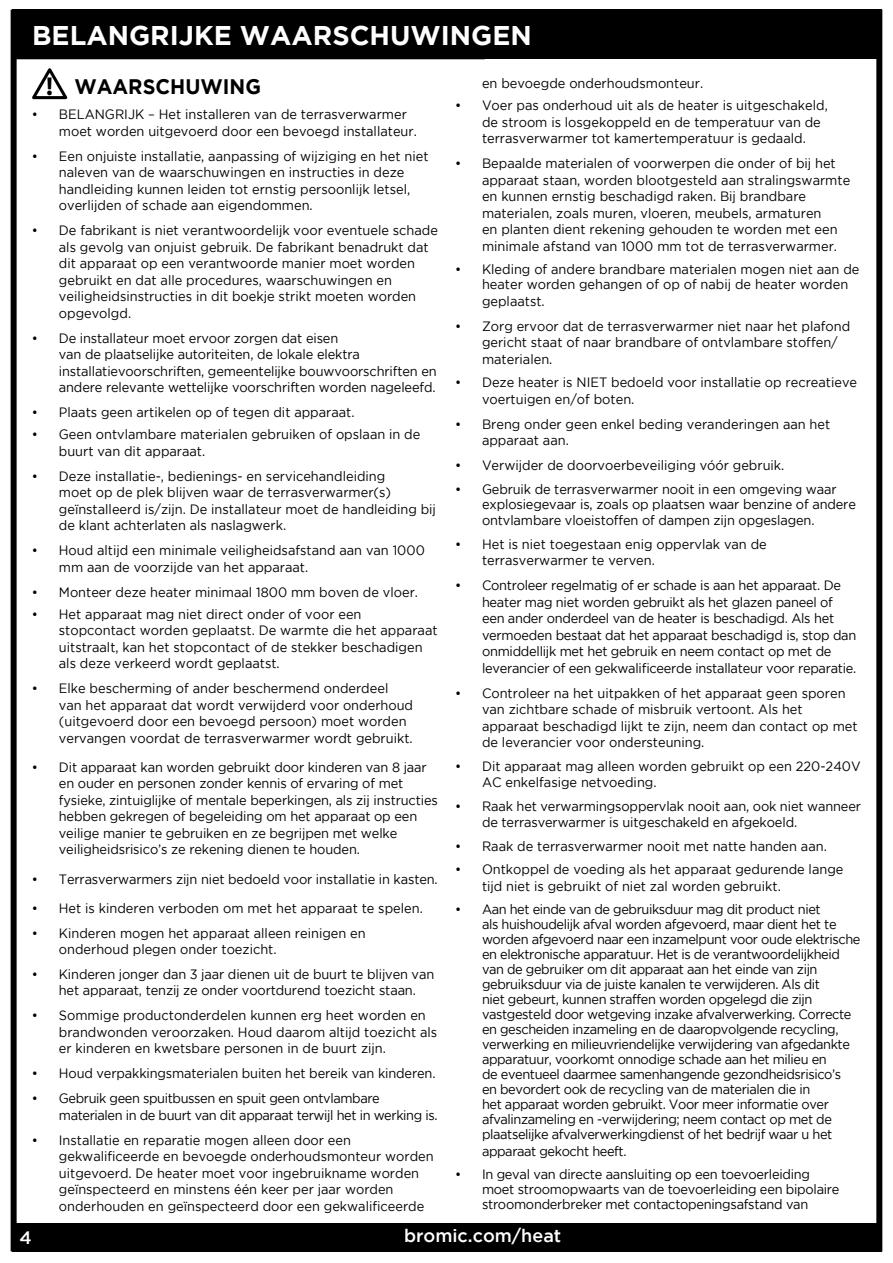
<style>
.page{position:relative;width:893px;height:1263px;background:#fff}
.page>*{position:absolute;margin:0;border:0;box-sizing:border-box;transform-origin:0 0}
.t1{font:700 27px "Gotham";color:#fff}
.t2{font:700 25.95px "Myriad";color:#000}
.t3{font:700 21px "Gotham";color:#000;scale:.95 1}
.t4{font:500 18px "Gotham";color:#fff}
.t5{font:13.5px/16.5px "Gotham";color:#000;scale:.95 1}
.t6{font:13.5px/15px "Gotham";letter-spacing:-.03em;color:#000;scale:.95 1}
.t7{font:13.5px/16.5px "Gotham";letter-spacing:-.02em;color:#000;scale:.95 1}
</style>
<div class="page">
<div style="left:12px;top:1223px;width:870px;height:29px;background:#000"></div>
<div style="left:12px;top:9px;width:870px;height:50px;background:#000"></div>
<div style="left:11px;top:10px;width:871px;height:1241px;border:6px solid #000"></div>
<hr style="left:12px;top:56px;width:473px;height:3px;background:#000">
<svg style="left:32px;top:68px;width:36px;height:32px"></svg>
<h1 class="t1" style="left:32px;top:24px;width:501px">BELANGRIJKE WAARSCHUWINGEN</h1>
<h3 class="t3" style="left:74px;top:77px;width:198px">WAARSCHUWING</h3>
<p class="t5" style="left:59px;top:106px;width:378px;text-indent:-27px">• BELANGRIJK – Het installeren van de terrasverwarmer moet worden uitgevoerd door een bevoegd installateur.</p>
<p class="t5" style="left:59px;top:148px;width:391px;text-indent:-27px">• Een onjuiste installatie, aanpassing of wijziging en het niet naleven van de waarschuwingen en instructies in deze handleiding kunnen leiden tot ernstig persoonlijk letsel, overlijden of schade aan eigendommen.</p>
<p class="t5" style="left:59px;top:222px;width:400px;text-indent:-27px">• De fabrikant is niet verantwoordelijk voor eventuele schade als gevolg van onjuist gebruik. De fabrikant benadrukt dat dit apparaat op een verantwoorde manier moet worden gebruikt en dat alle procedures, waarschuwingen en veiligheidsinstructies in dit boekje strikt moeten worden opgevolgd.</p>
<p class="t5" style="left:59px;top:330px;width:399px;text-indent:-27px">• De installateur moet ervoor zorgen dat eisen<br>van de plaatselijke autoriteiten, de lokale elektra installatievoorschriften, gemeentelijke bouwvoorschriften en andere relevante wettelijke voorschriften worden nageleefd.</p>
<p class="t5" style="left:32px;top:404px;width:341px">• Plaats geen artikelen op of tegen dit apparaat.</p>
<p class="t5" style="left:59px;top:426px;width:382px;text-indent:-27px">• Geen ontvlambare materialen gebruiken of opslaan in de buurt van dit apparaat.</p>
<p class="t5" style="left:59px;top:468px;width:398px;text-indent:-27px">• Deze installatie-, bedienings- en servicehandleiding<br>moet op de plek blijven waar de terrasverwarmer(s) geïnstalleerd is/zijn. De installateur moet de handleiding bij de klant achterlaten als naslagwerk.</p>
<p class="t5" style="left:59px;top:542px;width:387px;text-indent:-27px">• Houd altijd een minimale veiligheidsafstand aan van 1000 mm aan de voorzijde van het apparaat.</p>
<p class="t5" style="left:32px;top:584px;width:408px">• Monteer deze heater minimaal 1800 mm boven de vloer.</p>
<p class="t5" style="left:59px;top:606px;width:400px;text-indent:-27px">• Het apparaat mag niet direct onder of voor een stopcontact worden geplaatst. De warmte die het apparaat uitstraalt, kan het stopcontact of de stekker beschadigen als deze verkeerd wordt geplaatst.</p>
<p class="t5" style="left:59px;top:680px;width:374px;text-indent:-27px">• Elke bescherming of ander beschermend onderdeel van het apparaat dat wordt verwijderd voor onderhoud (uitgevoerd door een bevoegd persoon) moet worden vervangen voordat de terrasverwarmer wordt gebruikt.</p>
<p class="t5" style="left:59px;top:759px;width:400px;text-indent:-27px">• Dit apparaat kan worden gebruikt door kinderen van 8 jaar en ouder en personen zonder kennis of ervaring of met fysieke, zintuiglijke of mentale beperkingen, als zij instructies hebben gekregen of begeleiding om het apparaat op een veilige manier te gebruiken en ze begrijpen met welke veiligheidsrisico’s ze rekening dienen te houden.</p>
<p class="t5" style="left:32px;top:871px;width:429px">• Terrasverwarmers zijn niet bedoeld voor installatie in kasten.</p>
<p class="t5" style="left:32px;top:900px;width:413px">• Het is kinderen verboden om met het apparaat te spelen.</p>
<p class="t5" style="left:59px;top:925px;width:324px;text-indent:-27px">• Kinderen mogen het apparaat alleen reinigen en onderhoud plegen onder toezicht.</p>
<p class="t5" style="left:59px;top:966px;width:397px;text-indent:-27px">• Kinderen jonger dan 3 jaar dienen uit de buurt te blijven van het apparaat, tenzij ze onder voortdurend toezicht staan.</p>
<p class="t5" style="left:59px;top:1007px;width:400px;text-indent:-27px">• Sommige productonderdelen kunnen erg heet worden en brandwonden veroorzaken. Houd daarom altijd toezicht als er kinderen en kwetsbare personen in de buurt zijn.</p>
<p class="t5" style="left:32px;top:1065px;width:426px">• Houd verpakkingsmaterialen buiten het bereik van kinderen.</p>
<p class="t6" style="left:59px;top:1090px;width:400px;line-height:16.5px;text-indent:-27px">• Gebruik geen spuitbussen en spuit geen ontvlambare materialen in de buurt van dit apparaat terwijl het in werking is.</p>
<p class="t5" style="left:59px;top:1132px;width:396px;text-indent:-27px">• Installatie en reparatie mogen alleen door een gekwalificeerde en bevoegde onderhoudsmonteur worden uitgevoerd. De heater moet voor ingebruikname worden geïnspecteerd en minstens één keer per jaar worden onderhouden en geïnspecteerd door een gekwalificeerde</p>
<h2 class="t2" style="left:46px;top:71px;width:8px">!</h2>
<p class="t5" style="left:482px;top:76px;width:234px">en bevoegde onderhoudsmonteur.</p>
<p class="t5" style="left:482px;top:98px;width:366px;text-indent:-27px">• Voer pas onderhoud uit als de heater is uitgeschakeld, de stroom is losgekoppeld en de temperatuur van de terrasverwarmer tot kamertemperatuur is gedaald.</p>
<p class="t5" style="left:482px;top:156px;width:389px;text-indent:-27px">• Bepaalde materialen of voorwerpen die onder of bij het apparaat staan, worden blootgesteld aan stralingswarmte en kunnen ernstig beschadigd raken. Bij brandbare materialen, zoals muren, vloeren, meubels, armaturen<br>en planten dient rekening gehouden te worden met een minimale afstand van 1000 mm tot de terrasverwarmer.</p>
<p class="t5" style="left:482px;top:263px;width:399px;line-height:15px;text-indent:-27px">• Kleding of andere brandbare materialen mogen niet aan de heater worden gehangen of op of nabij de heater worden</p>
<p class="t5" style="left:482px;top:293px;width:68px">geplaatst.</p>
<p class="t5" style="left:482px;top:318px;width:389px;text-indent:-27px">• Zorg ervoor dat de terrasverwarmer niet naar het plafond gericht staat of naar brandbare of ontvlambare stoffen/ materialen.</p>
<p class="t5" style="left:482px;top:375px;width:396px;text-indent:-27px">• Deze heater is NIET bedoeld voor installatie op recreatieve voertuigen en/of boten.</p>
<p class="t5" style="left:482px;top:416px;width:368px;text-indent:-27px">• Breng onder geen enkel beding veranderingen aan het apparaat aan.</p>
<p class="t5" style="left:455px;top:458px;width:348px">• Verwijder de doorvoerbeveiliging vóór gebruik.</p>
<p class="t5" style="left:482px;top:482px;width:395px;line-height:15px;text-indent:-27px">• Gebruik de terrasverwarmer nooit in een omgeving waar explosiegevaar is, zoals op plaatsen waar benzine of andere</p>
<p class="t5" style="left:482px;top:513px;width:352px">ontvlambare vloeistoffen of dampen zijn opgeslagen.</p>
<p class="t5" style="left:482px;top:536px;width:301px;text-indent:-27px">• Het is niet toegestaan enig oppervlak van de terrasverwarmer te verven.</p>
<p class="t7" style="left:482px;top:578px;width:396px;text-indent:-27px">• Controleer regelmatig of er schade is aan het apparaat. De heater mag niet worden gebruikt als het glazen paneel of een ander onderdeel van de heater is beschadigd. Als het vermoeden bestaat dat het apparaat beschadigd is, stop dan onmiddellijk met het gebruik en neem contact op met de leverancier of een gekwalificeerde installateur voor reparatie.</p>
<p class="t5" style="left:482px;top:685px;width:397px;text-indent:-27px">• Controleer na het uitpakken of het apparaat geen sporen van zichtbare schade of misbruik vertoont. Als het apparaat beschadigd lijkt te zijn, neem dan contact op met de leverancier voor ondersteuning.</p>
<p class="t5" style="left:482px;top:758px;width:400px;text-indent:-27px">• Dit apparaat mag alleen worden gebruikt op een 220-240V<br>AC enkelfasige netvoeding.</p>
<p class="t5" style="left:482px;top:798px;width:400px;text-indent:-27px">• Raak het verwarmingsoppervlak nooit aan, ook niet wanneer de terrasverwarmer is uitgeschakeld en afgekoeld.</p>
<p class="t5" style="left:455px;top:838px;width:393px">• Raak de terrasverwarmer nooit met natte handen aan.</p>
<p class="t5" style="left:482px;top:862px;width:382px;text-indent:-27px">• Ontkoppel de voeding als het apparaat gedurende lange tijd niet is gebruikt of niet zal worden gebruikt.</p>
<p class="t6" style="left:482px;top:903px;width:400px;text-indent:-27px">• Aan het einde van de gebruiksduur mag dit product niet<br>als huishoudelijk afval worden afgevoerd, maar dient het te worden afgevoerd naar een inzamelpunt voor oude elektrische en elektronische apparatuur. Het is de verantwoordelijkheid van de gebruiker om dit apparaat aan het einde van zijn gebruiksduur via de juiste kanalen te verwijderen. Als dit<br>niet gebeurt, kunnen straffen worden opgelegd die zijn vastgesteld door wetgeving inzake afvalverwerking. Correcte en gescheiden inzameling en de daaropvolgende recycling, verwerking en milieuvriendelijke verwijdering van afgedankte apparatuur, voorkomt onnodige schade aan het milieu en<br>de eventueel daarmee samenhangende gezondheidsrisico’s<br>en bevordert ook de recycling van de materialen die in<br>het apparaat worden gebruikt. Voor meer informatie over afvalinzameling en -verwijdering; neem contact op met de plaatselijke afvalverwerkingdienst of het bedrijf waar u het</p>
<p class="t6" style="left:482px;top:1144px;width:154px">apparaat gekocht heeft.</p>
<p class="t7" style="left:482px;top:1168px;width:378px;line-height:15px;text-indent:-27px">• In geval van directe aansluiting op een toevoerleiding moet stroomopwaarts van de toevoerleiding een bipolaire stroomonderbreker met contactopeningsafstand van</p>
<h3 class="t4" style="left:19px;top:1229px;width:14px">4</h3>
<h3 class="t4" style="left:404px;top:1227px;width:159px">bromic.com/heat</h3>
</div>
